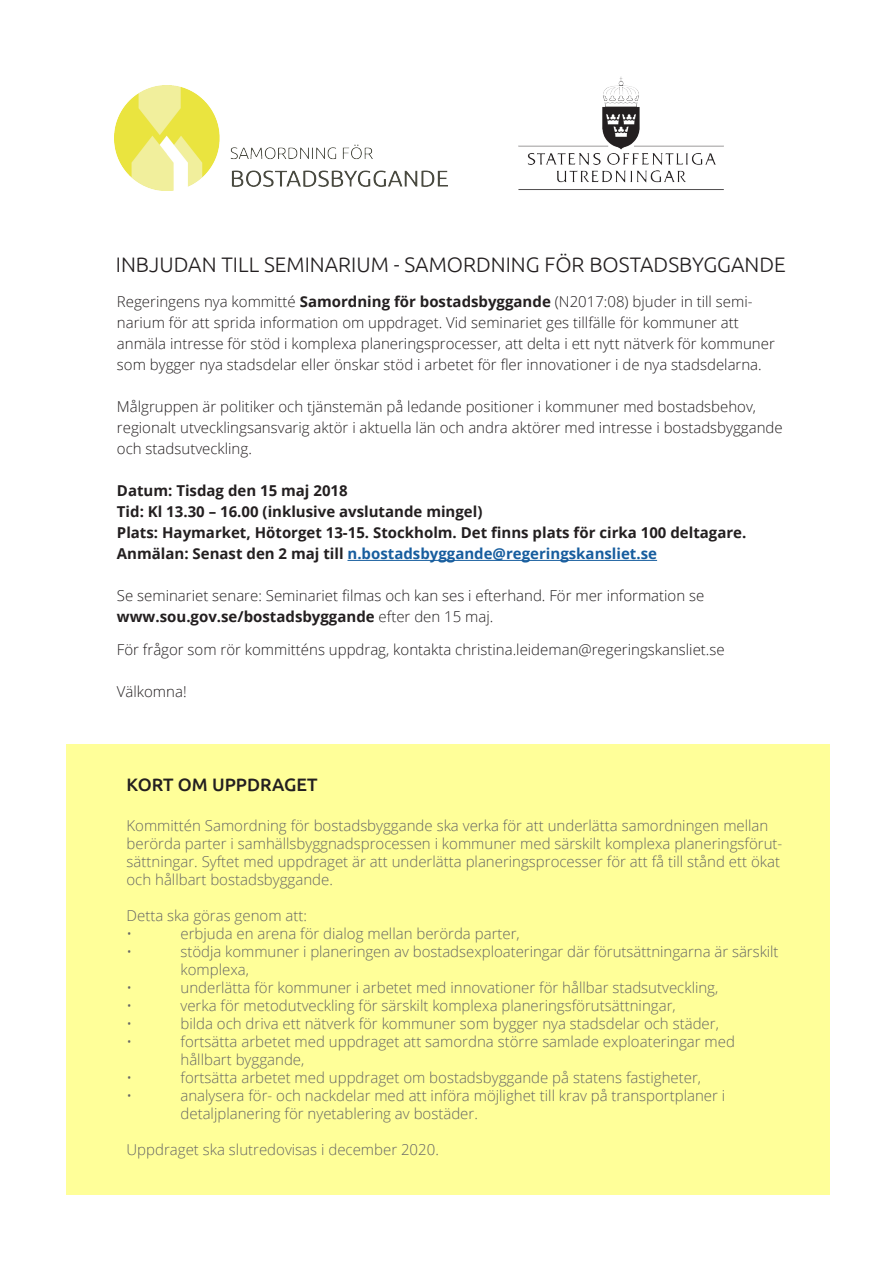
<style>
.page{position:relative;width:893px;height:1263px;background:#fff}
.page>*{position:absolute;margin:0;border:0;box-sizing:border-box;transform-origin:0 0}
.t1{font:300 21px "Ubuntu";color:#231f20}
.t2{font:500 18px "Ubuntu";color:#231f20}
.t3{font:300 15px/18px "Open Sans";color:#666}
.t4{font:300 15px/21px "Open Sans";color:#231f20}
.t5{font:700 15px "Open Sans";color:#231f20}
.t6{font:700 15px "Open Sans";color:#175d9e}
.s1{font-weight:700}
.s2{color:#231f20}
.s3{font-weight:300}
</style>
<div class="page">
<div style="left:66px;top:744px;width:763px;height:451px;background:#ff9"></div>
<hr style="left:347px;top:560px;width:310px;height:1px;background:#175d9e">
<img style="left:115px;top:85px;width:333px;height:105px">
<img style="left:518px;top:77px;width:206px;height:113px">
<p class="t1" style="left:116px;top:252px;width:671px">INBJUDAN TILL SEMINARIUM - SAMORDNING FÖR BOSTADSBYGGANDE</p>
<p class="t4" style="left:117px;top:291px;width:637px">Regeringens nya kommitté <span class="s1">Samordning för bostadsbyggande</span> (N2017:08) bjuder in till semi-</p>
<p class="t4" style="left:117px;top:312px;width:659px">narium för att sprida information om uppdraget. Vid seminariet ges tillfälle för kommuner att anmäla intresse för stöd i komplexa planeringsprocesser, att delta i ett nytt nätverk för kommuner som bygger nya stadsdelar eller önskar stöd i arbetet för fler innovationer i de nya stadsdelarna.</p>
<p class="t4" style="left:117px;top:396px;width:667px">Målgruppen är politiker och tjänstemän på ledande positioner i kommuner med bostadsbehov, regionalt utvecklingsansvarig aktör i aktuella län och andra aktörer med intresse i bostadsbyggande och stadsutveckling.</p>
<p class="t5" style="left:117px;top:480px;width:232px">Datum: Tisdag den 15 maj 2018</p>
<p class="t5" style="left:117px;top:501px;width:367px">Tid: Kl 13.30 – 16.00 (inklusive avslutande mingel)</p>
<p class="t5" style="left:117px;top:522px;width:631px">Plats: Haymarket, Hötorget 13-15. Stockholm. Det finns plats för cirka 100 deltagare.</p>
<p class="t6" style="left:117px;top:543px;width:542px"><span class="s2">Anmälan: Senast den 2 maj till</span> n.bostadsbyggande@regeringskansliet.se</p>
<p class="t4" style="left:117px;top:585px;width:589px">Se seminariet senare: Seminariet filmas och kan ses i efterhand. För mer information se</p>
<p class="t5" style="left:117px;top:606px;width:378px">www.sou.gov.se/bostadsbyggande <span class="s3">efter den 15 maj.</span></p>
<p class="t4" style="left:117px;top:639px;width:609px">För frågor som rör kommitténs uppdrag, kontakta christina.leideman@regeringskansliet.se</p>
<p class="t4" style="left:117px;top:681px;width:71px">Välkomna!</p>
<p class="t2" style="left:126px;top:773px;width:192px">KORT OM UPPDRAGET</p>
<p class="t3" style="left:126px;top:816px;width:657px">Kommittén Samordning för bostadsbyggande ska verka för att underlätta samordningen mellan berörda parter i samhällsbyggnadsprocessen i kommuner med särskilt komplexa planeringsförut&shy;sättningar. Syftet med uppdraget är att underlätta planeringsprocesser för att få till stånd ett ökat och hållbart bostadsbyggande.</p>
<p class="t3" style="left:126px;top:906px;width:182px">Detta ska göras genom att:</p>
<p class="t3" style="left:126px;top:924px;width:7px">•</p>
<p class="t3" style="left:180px;top:924px;width:341px">erbjuda en arena för dialog mellan berörda parter,</p>
<p class="t3" style="left:126px;top:942px;width:7px">•</p>
<p class="t3" style="left:180px;top:942px;width:600px">stödja kommuner i planeringen av bostadsexploateringar där förutsättningarna är särskilt komplexa,</p>
<p class="t3" style="left:126px;top:978px;width:7px">•</p>
<p class="t3" style="left:180px;top:978px;width:539px">underlätta för kommuner i arbetet med innovationer för hållbar stadsutveckling,</p>
<p class="t3" style="left:126px;top:996px;width:7px">•</p>
<p class="t3" style="left:180px;top:996px;width:497px">verka för metodutveckling för särskilt komplexa planeringsförutsättningar,</p>
<p class="t3" style="left:126px;top:1014px;width:7px">•</p>
<p class="t3" style="left:180px;top:1014px;width:540px">bilda och driva ett nätverk för kommuner som bygger nya stadsdelar och städer,</p>
<p class="t3" style="left:126px;top:1032px;width:7px">•</p>
<p class="t3" style="left:180px;top:1032px;width:556px">fortsätta arbetet med uppdraget att samordna större samlade exploateringar med</p>
<p class="t3" style="left:180px;top:1050px;width:125px">hållbart byggande,</p>
<p class="t3" style="left:126px;top:1068px;width:7px">•</p>
<p class="t3" style="left:180px;top:1068px;width:522px">fortsätta arbetet med uppdraget om bostadsbyggande på statens fastigheter,</p>
<p class="t3" style="left:126px;top:1086px;width:7px">•</p>
<p class="t3" style="left:180px;top:1086px;width:546px">analysera för- och nackdelar med att införa möjlighet till krav på transportplaner i</p>
<p class="t3" style="left:180px;top:1104px;width:299px">detaljplanering för nyetablering av bostäder.</p>
<p class="t3" style="left:126px;top:1140px;width:314px">Uppdraget ska slutredovisas i december 2020.</p>
</div>
